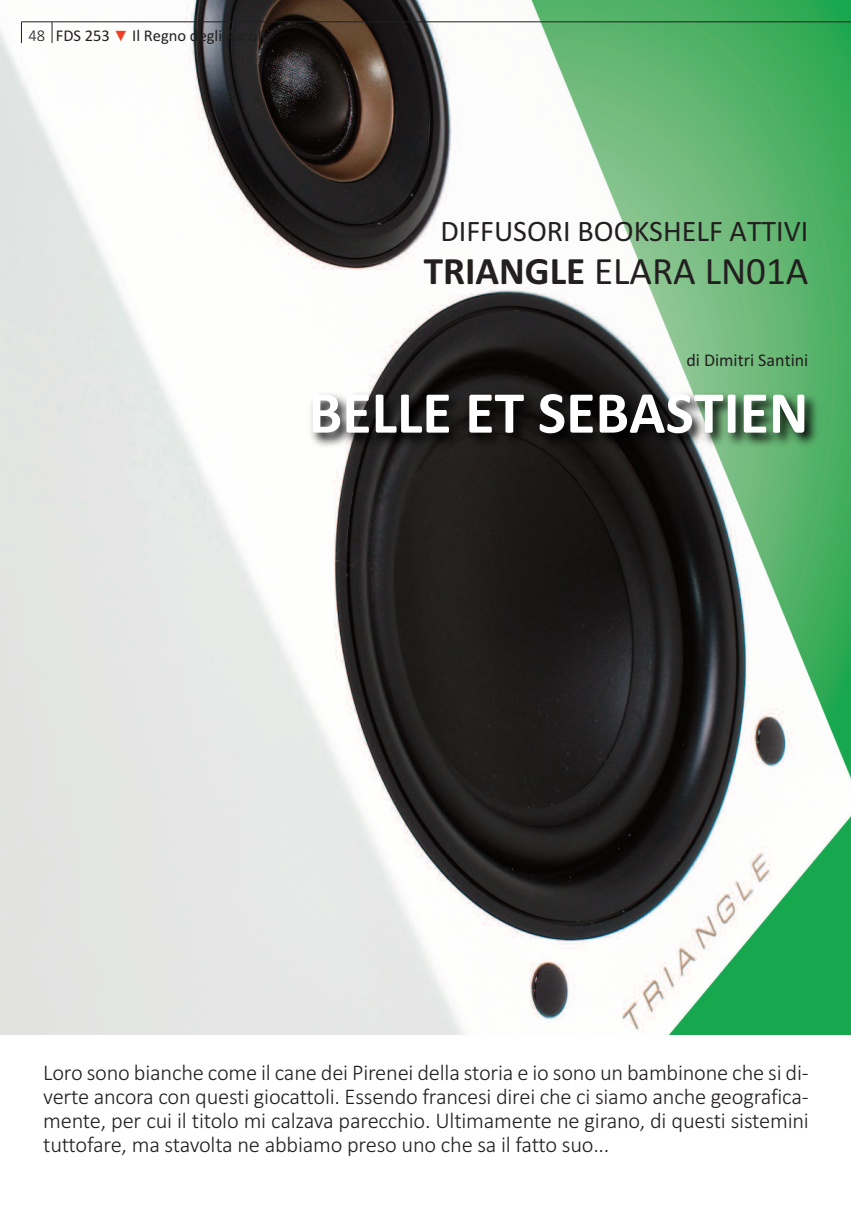
<style>
.page{position:relative;width:851px;height:1212px;background:#fff}
.page>*{position:absolute;margin:0;border:0;box-sizing:border-box;transform-origin:0 0}
.t1{font:700 60px "Calibri";color:#fff}
.t2{font:39px "Calibri";color:#231f20}
.t3{font:30px "Calibri";color:#231f20}
.t4{font:300 22.5px/24px "Calibri";letter-spacing:-.01em;color:#231f20;text-align:justify}
.t5{font:18px "Calibri";color:#231f20}
.t6{font:16.5px "Calibri";color:#231f20}
.s1{font-weight:300}
.s2{font-family:"Arial";font-size:15px;color:#ef3e25}
.s3{font-weight:700}
</style>
<div class="page">
<img style="left:0;top:0;width:850px;height:1035px">
<svg style="left:21px;top:23px;width:1px;height:20px"></svg>
<hr style="left:21px;top:22px;width:829px;height:1px;background:#231f20">
<svg style="left:52px;top:22px;width:1px;height:21px"></svg>
<img style="left:148px;top:374px;width:696px;height:137px">
<p class="t6" style="left:28px;top:25px;width:244px"><span class="s1">48</span> FDS 253 <span class="s2">▼</span> Il Regno degli Ascolti</p>
<h3 class="t3" style="left:440px;top:213px;width:369px">DIFFUSORI BOOkSHELF ATTIVI</h3>
<h2 class="t2" style="left:423px;top:248px;width:386px"><span class="s3">TRIANGLE</span> ELARA LN01A</h2>
<p class="t5" style="left:686px;top:349px;width:123px">di Dimitri Santini</p>
<h1 class="t1" style="left:308px;top:377px;width:501px">BELLE ET SEBASTIEN</h1>
<p class="t4" style="left:43px;top:1060px;width:767px">Loro sono bianche come il cane dei Pirenei della storia e io sono un bambinone che si di&shy;verte ancora con questi giocattoli. Essendo francesi direi che ci siamo anche geografica&shy;mente, per cui il titolo mi calzava parecchio. Ultimamente ne girano, di questi sistemini tuttofare, ma stavolta ne abbiamo preso uno che sa il fatto suo...</p>
</div>
